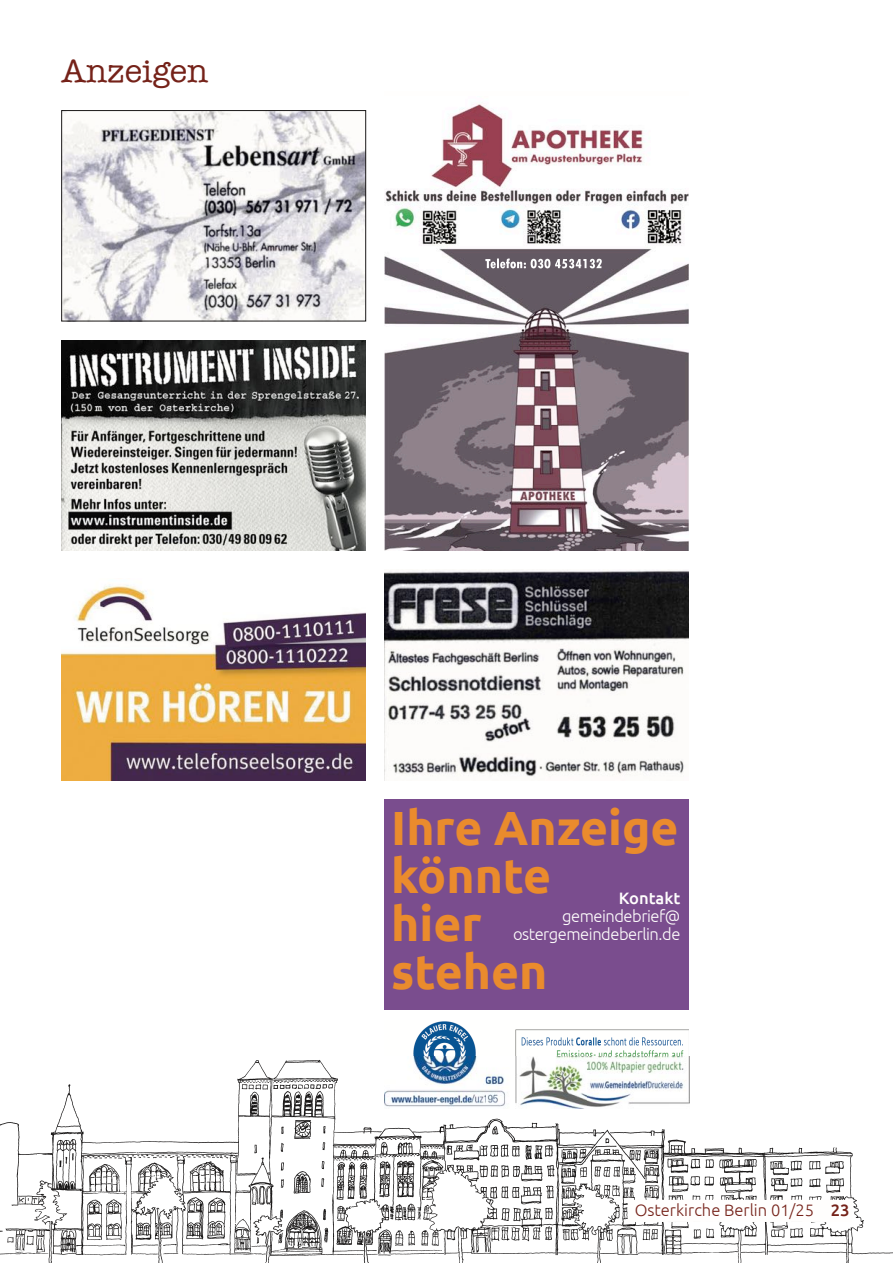
<style>
.page{position:relative;width:893px;height:1263px;background:#fff}
.page>*{position:absolute;margin:0;border:0;box-sizing:border-box;transform-origin:0 0}
.t1{font:700 48px/48px "Ubuntu";color:#ea8b2d}
.t2{font:33px "American Typewriter";color:#752219}
.t3{font:300 16.5px/18px "Ubuntu";letter-spacing:-.03em;color:#fffefd;text-align:right}
.t4{font:300 16.5px "Ubuntu";color:#752219}
.t5{font:500 16.5px "Ubuntu";color:#fffefd}
.s1{font-weight:500}
</style>
<div class="page">
<img style="left:0;top:1057px;width:893px;height:206px">
<img style="left:385px;top:570px;width:304px;height:207px">
<img style="left:63px;top:112px;width:301px;height:207px">
<div style="left:61px;top:110px;width:305px;height:211px;border:1px solid #1a1818"></div>
<img style="left:62px;top:585px;width:304px;height:195px">
<img style="left:385px;top:104px;width:304px;height:447px">
<img style="left:485px;top:258px;width:65px;height:10px">
<img style="left:62px;top:340px;width:304px;height:211px">
<div style="left:385px;top:799px;width:304px;height:211px;background:#7a4d8e"></div>
<svg style="left:627px;top:1199px;width:225px;height:24px"></svg>
<img style="left:385px;top:1021px;width:304px;height:88px">
<h2 class="t2" style="left:62px;top:52px;width:148px">Anzeigen</h2>
<h1 class="t1" style="left:391px;top:803px;width:289px">Ihre Anzeige könnte<br>hier<br>stehen</h1>
<p class="t5" style="left:619px;top:889px;width:63px">Kontakt</p>
<p class="t3" style="left:513px;top:907px;width:169px">gemeindebrief@ ostergemeindeberlin.de</p>
<p class="t4" style="left:635px;top:1201px;width:216px">Osterkirche Berlin 01/25 <span class="s1">23</span></p>
</div>
